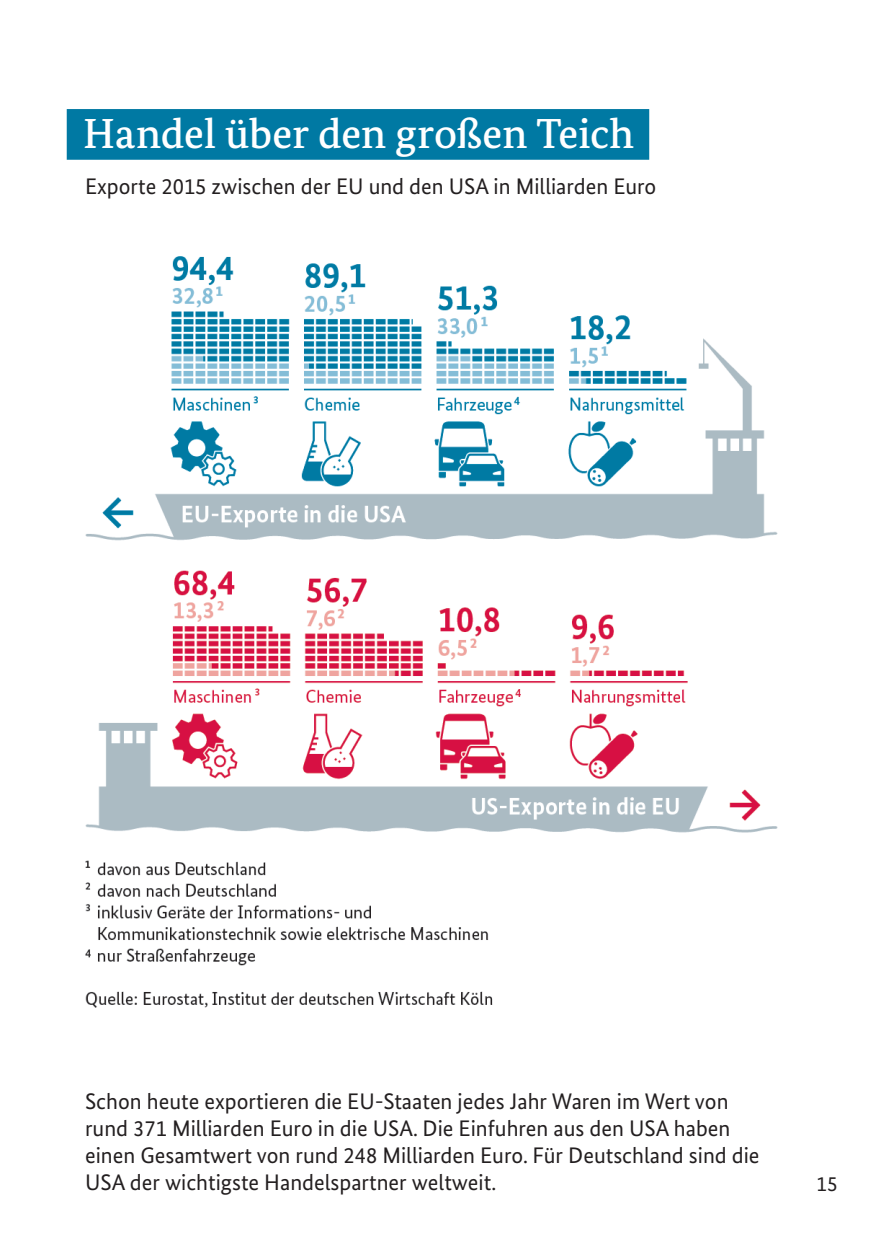
<style>
.page{position:relative;width:893px;height:1259px;background:#fff}
.page>*{position:absolute;margin:0;border:0;box-sizing:border-box;transform-origin:0 0}
._03_Headline_Absatzl{font:500 42px "Bundes Serif";color:#fff}
.I_BU{font:22.5px/27px "Bundes Sans";color:#231f20}
.t1{font:21px "Bundes Sans";color:#231f20}
</style>
<div class="page">
<div style="left:67px;top:109px;width:582px;height:51px;background:#0079a3"></div>
<img style="left:85px;top:256px;width:693px;height:752px">
<p class="_03_Headline_Absatzl" style="left:83px;top:108px;width:552px">Handel über den großen Teich</p>
<p class="I_BU" style="left:85px;top:172px;width:573px">Exporte 2015 zwischen der EU und den USA in Milliarden Euro</p>
<p class="I_BU" style="left:85px;top:1087px;width:676px">Schon heute exportieren die EU-Staaten jedes Jahr Waren im Wert von rund 371 Milliarden Euro in die USA. Die Einfuhren aus den USA haben einen Gesamtwert von rund 248 Milliarden Euro. Für Deutschland sind die USA der wichtigste Handelspartner weltweit.</p>
<p class="t1" style="left:816px;top:1171px;width:23px">15</p>
</div>
